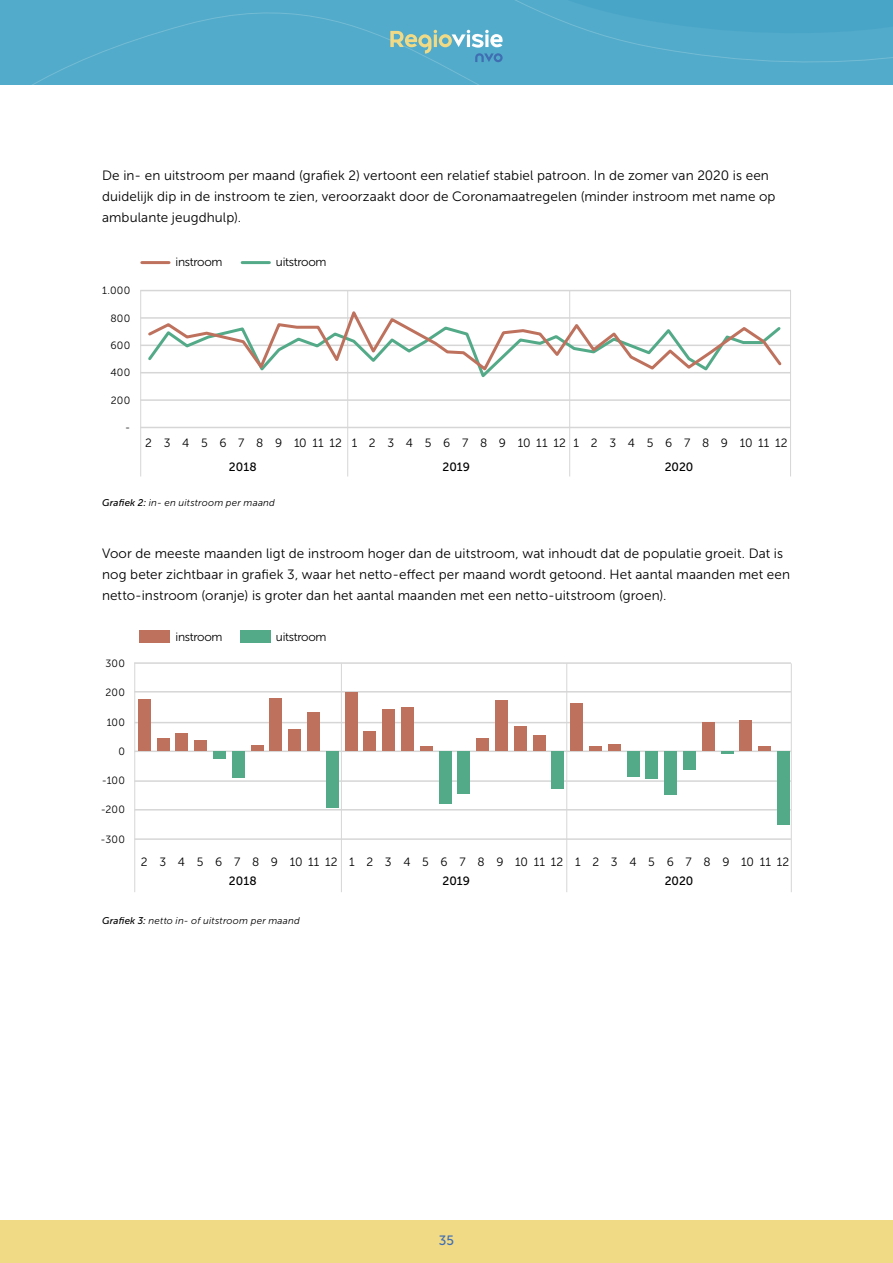
<style>
.page{position:relative;width:893px;height:1263px;background:#fff}
.page>*{position:absolute;margin:0;border:0;box-sizing:border-box;transform-origin:0 0}
.t1{font:13.5px/21px "Museo Sans 300";letter-spacing:.01em;color:#000}
.t2{font:13.5px "Museo Sans 500";color:#3f6eb3}
.t3{font:12px "Museo Sans 300";letter-spacing:.005em;color:#000}
.t4{font:12px "Museo Sans 300";letter-spacing:-.025em;color:#000}
.t5{font:12px "Museo Sans 500";color:#000}
.t6{font:10.5px "Museo Sans 300";letter-spacing:.025em;color:#000}
.t7{font:italic 9.75px "Museo Sans 300";letter-spacing:.02em;color:#000}
.s1{font-family:"Museo Sans 500"}
</style>
<div class="page">
<svg style="left:0;top:0;width:893px;height:85px;background:#51aac9"></svg>
<div style="left:0;top:1220px;width:893px;height:43px;background:#f1da86"></div>
<svg style="left:390px;top:30px;width:113px;height:32px;background:#7ab8c4"></svg>
<hr style="left:140px;top:290px;width:651px;height:1px;background:#d6d6d6">
<hr style="left:347px;top:290px;width:1px;height:186px;background:#d6d6d6">
<hr style="left:341px;top:663px;width:1px;height:229px;background:#d6d6d6">
<hr style="left:566px;top:663px;width:1px;height:229px;background:#d6d6d6">
<hr style="left:791px;top:663px;width:1px;height:229px;background:#d6d6d6">
<hr style="left:134px;top:662px;width:1px;height:230px;background:#d6d6d6">
<hr style="left:569px;top:290px;width:1px;height:186px;background:#d6d6d6">
<hr style="left:790px;top:290px;width:1px;height:186px;background:#d6d6d6">
<hr style="left:140px;top:290px;width:1px;height:186px;background:#d6d6d6">
<hr style="left:140px;top:317px;width:651px;height:2px;background:#d6d6d6">
<hr style="left:140px;top:345px;width:651px;height:1px;background:#d6d6d6">
<hr style="left:140px;top:372px;width:651px;height:1px;background:#d6d6d6">
<hr style="left:140px;top:399px;width:651px;height:2px;background:#d6d6d6">
<hr style="left:140px;top:427px;width:651px;height:1px;background:#d6d6d6">
<hr style="left:134px;top:838px;width:657px;height:2px;background:#d6d6d6">
<hr style="left:134px;top:809px;width:657px;height:1px;background:#d6d6d6">
<hr style="left:134px;top:780px;width:657px;height:2px;background:#d6d6d6">
<hr style="left:134px;top:750px;width:657px;height:2px;background:#d6d6d6">
<hr style="left:134px;top:722px;width:657px;height:1px;background:#d6d6d6">
<hr style="left:134px;top:691px;width:657px;height:1px;background:#d6d6d6">
<hr style="left:134px;top:662px;width:657px;height:2px;background:#d6d6d6">
<div style="left:138px;top:699px;width:13px;height:52px;background:#be715d"></div>
<div style="left:139px;top:630px;width:31px;height:12px;background:#be715d"></div>
<div style="left:240px;top:630px;width:30px;height:12px;background:#53aa88"></div>
<div style="left:157px;top:738px;width:13px;height:13px;background:#be715d"></div>
<div style="left:176px;top:733px;width:12px;height:18px;background:#be715d"></div>
<div style="left:194px;top:740px;width:13px;height:11px;background:#be715d"></div>
<div style="left:213px;top:751px;width:13px;height:8px;background:#53aa88"></div>
<div style="left:232px;top:751px;width:13px;height:27px;background:#53aa88"></div>
<div style="left:458px;top:751px;width:12px;height:43px;background:#53aa88"></div>
<div style="left:551px;top:751px;width:13px;height:38px;background:#53aa88"></div>
<div style="left:627px;top:751px;width:12px;height:25px;background:#53aa88"></div>
<div style="left:683px;top:751px;width:13px;height:19px;background:#53aa88"></div>
<svg style="left:721px;top:751px;width:12px;height:2px"></svg>
<div style="left:645px;top:751px;width:13px;height:28px;background:#53aa88"></div>
<div style="left:664px;top:751px;width:13px;height:44px;background:#53aa88"></div>
<div style="left:777px;top:751px;width:13px;height:74px;background:#53aa88"></div>
<div style="left:439px;top:751px;width:12px;height:53px;background:#53aa88"></div>
<div style="left:326px;top:751px;width:13px;height:57px;background:#53aa88"></div>
<div style="left:251px;top:745px;width:13px;height:6px;background:#be715d"></div>
<div style="left:420px;top:746px;width:13px;height:5px;background:#be715d"></div>
<div style="left:589px;top:746px;width:13px;height:5px;background:#be715d"></div>
<div style="left:758px;top:746px;width:13px;height:5px;background:#be715d"></div>
<div style="left:702px;top:723px;width:13px;height:28px;background:#be715d"></div>
<div style="left:739px;top:721px;width:13px;height:30px;background:#be715d"></div>
<div style="left:608px;top:745px;width:13px;height:6px;background:#be715d"></div>
<div style="left:476px;top:739px;width:13px;height:12px;background:#be715d"></div>
<div style="left:533px;top:735px;width:12px;height:16px;background:#be715d"></div>
<div style="left:570px;top:704px;width:13px;height:47px;background:#be715d"></div>
<div style="left:514px;top:727px;width:13px;height:24px;background:#be715d"></div>
<div style="left:495px;top:701px;width:13px;height:50px;background:#be715d"></div>
<div style="left:288px;top:729px;width:13px;height:22px;background:#be715d"></div>
<div style="left:307px;top:713px;width:13px;height:38px;background:#be715d"></div>
<div style="left:345px;top:693px;width:12px;height:58px;background:#be715d"></div>
<div style="left:364px;top:731px;width:12px;height:20px;background:#be715d"></div>
<div style="left:382px;top:710px;width:13px;height:41px;background:#be715d"></div>
<div style="left:401px;top:708px;width:13px;height:43px;background:#be715d"></div>
<div style="left:270px;top:698px;width:12px;height:53px;background:#be715d"></div>
<svg style="left:145px;top:311px;width:639px;height:67px"></svg>
<hr style="left:142px;top:261px;width:27px;height:3px;background:#be715d">
<hr style="left:242px;top:261px;width:27px;height:3px;background:#53aa88">
<p class="t1" style="left:102px;top:165px;width:675px">De in- en uitstroom per maand (grafiek 2) vertoont een relatief stabiel patroon. In de zomer van 2020 is een duidelijk dip in de instroom te zien, veroorzaakt door de Coronamaatregelen (minder instroom met name op ambulante jeugdhulp).</p>
<p class="t6" style="left:102px;top:285px;width:30px">1.000</p>
<p class="t6" style="left:110px;top:312px;width:21px">800</p>
<p class="t6" style="left:111px;top:340px;width:21px">600</p>
<p class="t6" style="left:110px;top:367px;width:21px">400</p>
<p class="t6" style="left:111px;top:395px;width:21px">200</p>
<p class="t6" style="left:125px;top:422px;width:7px">-</p>
<p class="t4" style="left:176px;top:256px;width:48px">instroom</p>
<p class="t4" style="left:276px;top:256px;width:52px">uitstroom</p>
<p class="t4" style="left:145px;top:436px;width:198px">2 3 4 5 6 7 8 9 10 11 12</p>
<p class="t5" style="left:229px;top:461px;width:29px">2018</p>
<p class="t7" style="left:102px;top:497px;width:174px"><span class="s1">Grafiek 2:</span> in- en uitstroom per maand</p>
<p class="t3" style="left:352px;top:436px;width:438px">1 2 3 4 5 6 7 8 9 10 11 12 1 2 3 4 5 6 7 8 9 10 11 12</p>
<p class="t5" style="left:442px;top:461px;width:29px">2019</p>
<p class="t5" style="left:665px;top:461px;width:30px">2020</p>
<p class="t1" style="left:102px;top:543px;width:690px">Voor de meeste maanden ligt de instroom hoger dan de uitstroom, wat inhoudt dat de populatie groeit. Dat is nog beter zichtbaar in grafiek 3, waar het netto-effect per maand wordt getoond. Het aantal maanden met een netto-instroom (oranje) is groter dan het aantal maanden met een netto-uitstroom (groen).</p>
<p class="t6" style="left:106px;top:658px;width:21px">300</p>
<p class="t6" style="left:106px;top:687px;width:21px">200</p>
<p class="t6" style="left:107px;top:716px;width:20px">100</p>
<p class="t6" style="left:118px;top:745px;width:8px">0</p>
<p class="t6" style="left:102px;top:775px;width:25px">-100</p>
<p class="t6" style="left:101px;top:804px;width:26px">-200</p>
<p class="t6" style="left:101px;top:833px;width:26px">-300</p>
<p class="t4" style="left:176px;top:630px;width:48px">instroom</p>
<p class="t4" style="left:276px;top:630px;width:52px">uitstroom</p>
<p class="t3" style="left:141px;top:855px;width:650px">2 3 4 5 6 7 8 9 10 11 12 1 2 3 4 5 6 7 8 9 10 11 12 1 2 3 4 5 6 7 8 9 10 11 12</p>
<p class="t5" style="left:229px;top:874px;width:29px">2018</p>
<p class="t5" style="left:442px;top:874px;width:29px">2019</p>
<p class="t5" style="left:665px;top:874px;width:30px">2020</p>
<p class="t7" style="left:102px;top:915px;width:199px"><span class="s1">Grafiek 3:</span> netto in- of uitstroom per maand</p>
<p class="t2" style="left:439px;top:1233px;width:17px">35</p>
</div>
